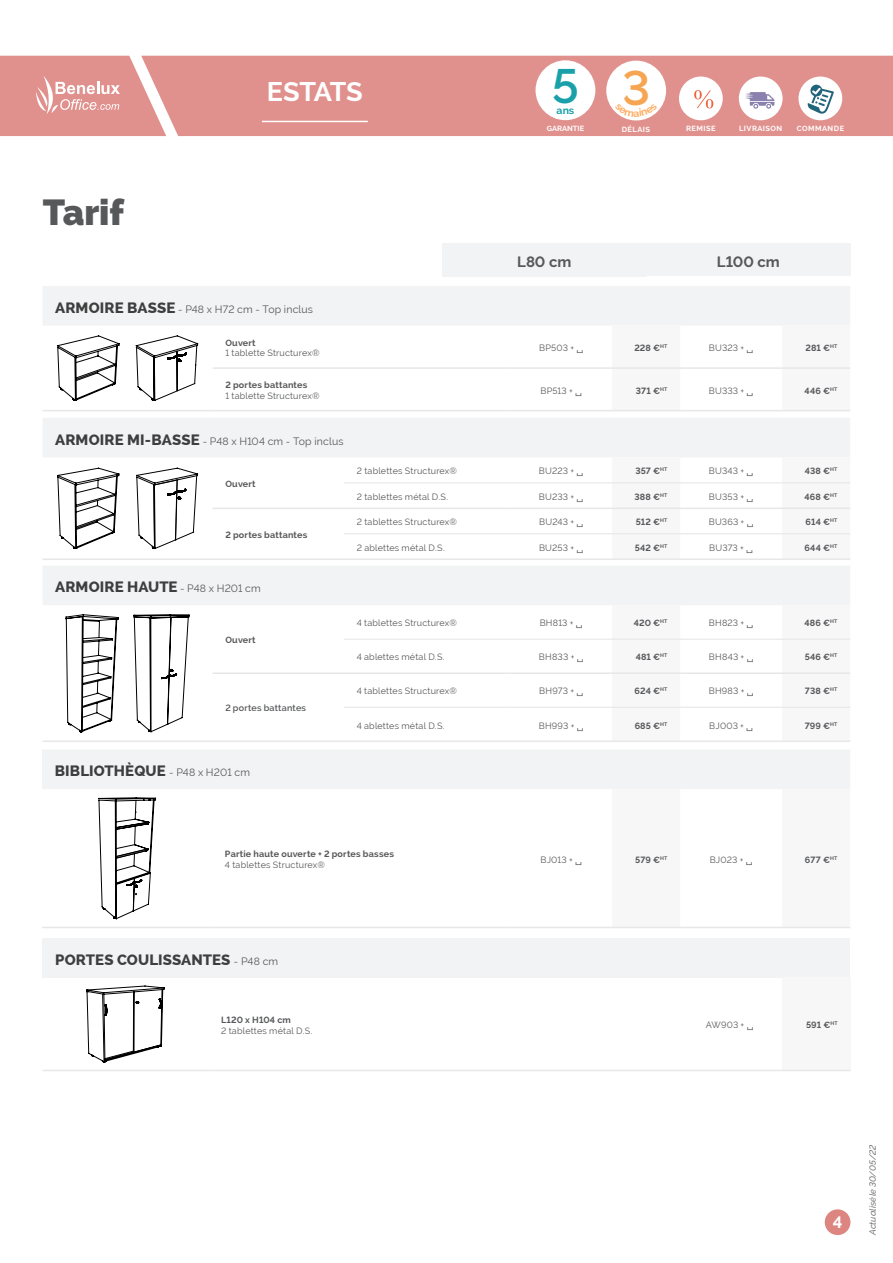
<style>
.page{position:relative;width:893px;height:1263px;background:#fff}
.page>*{position:absolute;margin:0;border:0;box-sizing:border-box;transform-origin:0 0}
.t1{font:600 48px "Raleway";color:#1aa0a9}
.t2{font:600 48px "Raleway";color:#f6a653}
.t3{font:900 36px "Raleway";color:#57585a}
.t4{font:700 27px "Raleway";letter-spacing:-.01em;color:#fff}
.t5{font:700 16.5px "Raleway";color:#fff}
.t6{font:800 15px "Raleway";letter-spacing:.005em;color:#3e3e3f}
.t7{font:700 15px "Raleway";color:#57585a}
.t8{font:10.5px "Raleway";letter-spacing:.015em;color:#57585a}
.t9{font:700 10.5px "Raleway";color:#1aa0a9}
.t10{font:9px "Raleway";letter-spacing:.02em;color:#57585a}
.t11{font:700 9px "Raleway";letter-spacing:.02em;color:#57585a}
.t12{font:italic 500 9px "Raleway";color:#787878}
.t13{font:600 9px "Raleway";letter-spacing:.02em;color:#57585a}
.t14{font:700 7.5px "Raleway";letter-spacing:.06em;color:#fff}
.t15{font:700 7.5px "Raleway";color:#fff}
.s1{font-weight:800;font-size:15px;color:#3e3e3f}
.s2{font-family:"DejaVu Serif"}
.s3{font-weight:400;font-size:10.5px;color:#57585a}
</style>
<div class="page">
<svg style="left:43px;top:286px;width:807px;height:125px"></svg>
<hr style="left:43px;top:558px;width:170px;height:2px;background:#e6e7e9">
<hr style="left:213px;top:558px;width:131px;height:2px;background:#e6e7e9">
<hr style="left:344px;top:558px;width:166px;height:2px;background:#e6e7e9">
<hr style="left:510px;top:558px;width:102px;height:2px;background:#e6e7e9">
<hr style="left:612px;top:558px;width:68px;height:2px;background:#e6e7e9">
<hr style="left:680px;top:558px;width:102px;height:2px;background:#e6e7e9">
<hr style="left:782px;top:558px;width:68px;height:2px;background:#e6e7e9">
<svg style="left:43px;top:418px;width:807px;height:141px"></svg>
<div style="left:442px;top:243px;width:204px;height:34px;background:#f2f3f4"></div>
<div style="left:646px;top:244px;width:204px;height:32px;background:#f2f3f4"></div>
<hr style="left:43px;top:740px;width:170px;height:2px;background:#e6e7e9">
<hr style="left:213px;top:740px;width:131px;height:2px;background:#e6e7e9">
<hr style="left:344px;top:740px;width:166px;height:2px;background:#e6e7e9">
<hr style="left:510px;top:740px;width:102px;height:2px;background:#e6e7e9">
<hr style="left:612px;top:740px;width:68px;height:2px;background:#e6e7e9">
<hr style="left:680px;top:740px;width:102px;height:2px;background:#e6e7e9">
<hr style="left:782px;top:740px;width:68px;height:2px;background:#e6e7e9">
<svg style="left:43px;top:566px;width:807px;height:175px"></svg>
<hr style="left:42px;top:927px;width:170px;height:1px;background:#e6e7e9">
<hr style="left:680px;top:927px;width:102px;height:1px;background:#e6e7e9">
<hr style="left:212px;top:927px;width:298px;height:1px;background:#e6e7e9">
<hr style="left:510px;top:927px;width:102px;height:1px;background:#e6e7e9">
<hr style="left:612px;top:927px;width:68px;height:1px;background:#e6e7e9">
<hr style="left:782px;top:927px;width:68px;height:1px;background:#e6e7e9">
<svg style="left:42px;top:750px;width:808px;height:177px"></svg>
<div style="left:43px;top:938px;width:807px;height:39px;background:#f2f3f4"></div>
<div style="left:782px;top:977px;width:68px;height:93px;background:#f7f7f8"></div>
<hr style="left:43px;top:1070px;width:165px;height:1px;background:#e6e7e9">
<hr style="left:208px;top:1070px;width:469px;height:1px;background:#e6e7e9">
<hr style="left:677px;top:1070px;width:105px;height:1px;background:#e6e7e9">
<hr style="left:782px;top:1070px;width:68px;height:1px;background:#e6e7e9">
<svg style="left:86px;top:986px;width:78px;height:76px"></svg>
<div style="left:825px;top:1209px;width:25px;height:26px;background:#dd8581;border-radius:50%"></div>
<div style="left:0;top:56px;width:893px;height:80px;background:#e0918d"></div>
<hr style="left:262px;top:121px;width:106px;height:1px;background:#fff">
<div style="left:535px;top:60px;width:60px;height:60px;background:#fff;border-radius:50%"></div>
<div style="left:679px;top:77px;width:44px;height:43px;background:#fff;border-radius:50%"></div>
<svg style="left:694px;top:90px;width:19px;height:18px"></svg>
<div style="left:739px;top:77px;width:44px;height:43px;background:#fff;border-radius:50%"></div>
<svg style="left:745px;top:92px;width:29px;height:17px"></svg>
<div style="left:798px;top:77px;width:44px;height:43px;background:#fff;border-radius:50%"></div>
<svg style="left:810px;top:85px;width:12px;height:11px"></svg>
<svg style="left:807px;top:88px;width:27px;height:26px"></svg>
<svg style="left:36px;top:76px;width:84px;height:38px;background:#e6a9a6"></svg>
<div style="left:606px;top:61px;width:60px;height:59px;background:#fff;border-radius:50%"></div>
<svg style="left:615px;top:111px;width:42px;height:6px"></svg>
<h2 class="t3" style="left:43px;top:192px;width:83px">Tarif</h2>
<h3 class="t4" style="left:267px;top:76px;width:98px">ESTATS</h3>
<p class="t8" style="left:55px;top:303px;width:259px"><span class="s1">ARMOIRE BASSE</span> - P48 x H72 cm - Top inclus</p>
<p class="t11" style="left:225px;top:337px;width:32px">Ouvert</p>
<p class="t10" style="left:225px;top:348px;width:96px">1 tablette Structurex®</p>
<p class="t11" style="left:225px;top:380px;width:83px">2 portes battantes</p>
<p class="t10" style="left:225px;top:391px;width:96px">1 tablette Structurex®</p>
<h1 class="t1" style="left:552px;top:59px;width:29px">5</h1>
<p class="t9" style="left:557px;top:105px;width:19px">ans</p>
<p class="t15" style="left:547px;top:125px;width:39px">GARANTIE</p>
<h1 class="t2" style="left:622px;top:60px;width:30px">3</h1>
<p class="t14" style="left:622px;top:125px;width:30px">DÉLAIS</p>
<p class="t14" style="left:686px;top:125px;width:31px">REMISE</p>
<p class="t14" style="left:739px;top:125px;width:45px">LIVRAISON</p>
<p class="t14" style="left:797px;top:125px;width:49px">COMMANDE</p>
<h3 class="t7" style="left:517px;top:253px;width:56px">L80 cm</h3>
<h3 class="t7" style="left:717px;top:253px;width:64px">L100 cm</h3>
<p class="t10" style="left:539px;top:343px;width:46px">BP503 + <span class="s2">␣</span></p>
<p class="t11" style="left:634px;top:343px;width:35px">228 €<sup>HT</sup></p>
<p class="t10" style="left:709px;top:343px;width:46px">BU323 + <span class="s2">␣</span></p>
<p class="t11" style="left:805px;top:343px;width:33px">281 €<sup>HT</sup></p>
<p class="t10" style="left:540px;top:385px;width:43px">BP513 + <span class="s2">␣</span></p>
<p class="t11" style="left:636px;top:385px;width:33px">371 €<sup>HT</sup></p>
<p class="t10" style="left:709px;top:385px;width:46px">BU333 + <span class="s2">␣</span></p>
<p class="t11" style="left:805px;top:385px;width:34px">446 €<sup>HT</sup></p>
<p class="t8" style="left:55px;top:435px;width:290px"><span class="s1">ARMOIRE MI-BASSE</span> - P48 x H104 cm - Top inclus</p>
<p class="t11" style="left:225px;top:479px;width:32px">Ouvert</p>
<p class="t11" style="left:225px;top:530px;width:83px">2 portes battantes</p>
<h3 class="t6" style="left:55px;top:579px;width:207px">ARMOIRE HAUTE <span class="s3">- P48 x H201 cm</span></h3>
<p class="t11" style="left:225px;top:635px;width:32px">Ouvert</p>
<p class="t13" style="left:225px;top:703px;width:82px">2 portes battantes</p>
<h3 class="t6" style="left:55px;top:762px;width:197px">BIBLIOTHÈQUE <span class="s3">- P48 x H201 cm</span></h3>
<p class="t10" style="left:357px;top:466px;width:102px">2 tablettes Structurex®</p>
<p class="t10" style="left:539px;top:466px;width:46px">BU223 + <span class="s2">␣</span></p>
<p class="t11" style="left:635px;top:466px;width:34px">357 €<sup>HT</sup></p>
<p class="t10" style="left:709px;top:466px;width:46px">BU343 + <span class="s2">␣</span></p>
<p class="t11" style="left:805px;top:466px;width:34px">438 €<sup>HT</sup></p>
<p class="t10" style="left:357px;top:491px;width:93px">2 tablettes métal D.S.</p>
<p class="t10" style="left:539px;top:491px;width:46px">BU233 + <span class="s2">␣</span></p>
<p class="t11" style="left:634px;top:491px;width:34px">388 €<sup>HT</sup></p>
<p class="t10" style="left:709px;top:491px;width:46px">BU353 + <span class="s2">␣</span></p>
<p class="t11" style="left:804px;top:491px;width:34px">468 €<sup>HT</sup></p>
<p class="t10" style="left:357px;top:517px;width:102px">2 tablettes Structurex®</p>
<p class="t10" style="left:539px;top:517px;width:46px">BU243 + <span class="s2">␣</span></p>
<p class="t11" style="left:636px;top:517px;width:33px">512 €<sup>HT</sup></p>
<p class="t10" style="left:709px;top:517px;width:46px">BU363 + <span class="s2">␣</span></p>
<p class="t11" style="left:806px;top:517px;width:33px">614 €<sup>HT</sup></p>
<p class="t10" style="left:357px;top:542px;width:90px">2 ablettes métal D.S.</p>
<p class="t10" style="left:539px;top:542px;width:46px">BU253 + <span class="s2">␣</span></p>
<p class="t11" style="left:635px;top:542px;width:34px">542 €<sup>HT</sup></p>
<p class="t10" style="left:709px;top:542px;width:45px">BU373 + <span class="s2">␣</span></p>
<p class="t11" style="left:804px;top:542px;width:34px">644 €<sup>HT</sup></p>
<p class="t10" style="left:357px;top:618px;width:102px">4 tablettes Structurex®</p>
<p class="t10" style="left:540px;top:618px;width:45px">BH813 + <span class="s2">␣</span></p>
<p class="t11" style="left:634px;top:618px;width:35px">420 €<sup>HT</sup></p>
<p class="t10" style="left:709px;top:618px;width:46px">BH823 + <span class="s2">␣</span></p>
<p class="t11" style="left:804px;top:618px;width:34px">486 €<sup>HT</sup></p>
<p class="t10" style="left:357px;top:652px;width:89px">4 ablettes métal D.S.</p>
<p class="t10" style="left:539px;top:652px;width:46px">BH833 + <span class="s2">␣</span></p>
<p class="t11" style="left:636px;top:652px;width:33px">481 €<sup>HT</sup></p>
<p class="t10" style="left:709px;top:652px;width:46px">BH843 + <span class="s2">␣</span></p>
<p class="t11" style="left:805px;top:652px;width:34px">546 €<sup>HT</sup></p>
<p class="t10" style="left:357px;top:686px;width:102px">4 tablettes Structurex®</p>
<p class="t10" style="left:539px;top:686px;width:46px">BH973 + <span class="s2">␣</span></p>
<p class="t11" style="left:635px;top:686px;width:34px">624 €<sup>HT</sup></p>
<p class="t10" style="left:709px;top:686px;width:46px">BH983 + <span class="s2">␣</span></p>
<p class="t11" style="left:805px;top:686px;width:34px">738 €<sup>HT</sup></p>
<p class="t10" style="left:357px;top:720px;width:89px">4 ablettes métal D.S.</p>
<p class="t10" style="left:539px;top:720px;width:46px">BH993 + <span class="s2">␣</span></p>
<p class="t11" style="left:635px;top:720px;width:34px">685 €<sup>HT</sup></p>
<p class="t10" style="left:709px;top:720px;width:45px">BJ003 + <span class="s2">␣</span></p>
<p class="t11" style="left:805px;top:720px;width:34px">799 €<sup>HT</sup></p>
<p class="t11" style="left:225px;top:849px;width:171px">Partie haute ouverte + 2 portes basses</p>
<p class="t10" style="left:225px;top:859px;width:102px">4 tablettes Structurex®</p>
<h3 class="t6" style="left:55px;top:951px;width:224px">PORTES COULISSANTES <span class="s3">- P48 cm</span></h3>
<p class="t11" style="left:221px;top:1014px;width:71px">L120 x H104 cm</p>
<p class="t10" style="left:221px;top:1025px;width:93px">2 tablettes métal D.S.</p>
<p class="t10" style="left:540px;top:854px;width:43px">BJ013 + <span class="s2">␣</span></p>
<p class="t11" style="left:635px;top:854px;width:34px">579 €<sup>HT</sup></p>
<p class="t10" style="left:710px;top:854px;width:44px">BJ023 + <span class="s2">␣</span></p>
<p class="t11" style="left:805px;top:854px;width:34px">677 €<sup>HT</sup></p>
<p class="t10" style="left:706px;top:1020px;width:49px">AW903 + <span class="s2">␣</span></p>
<p class="t11" style="left:806px;top:1020px;width:33px">591 €<sup>HT</sup></p>
<h3 class="t5" style="left:833px;top:1213px;width:11px">4</h3>
<p class="t12" style="left:867px;top:1235px;width:92px;rotate:-90deg">Actualisé le 30/05/22</p>
</div>
